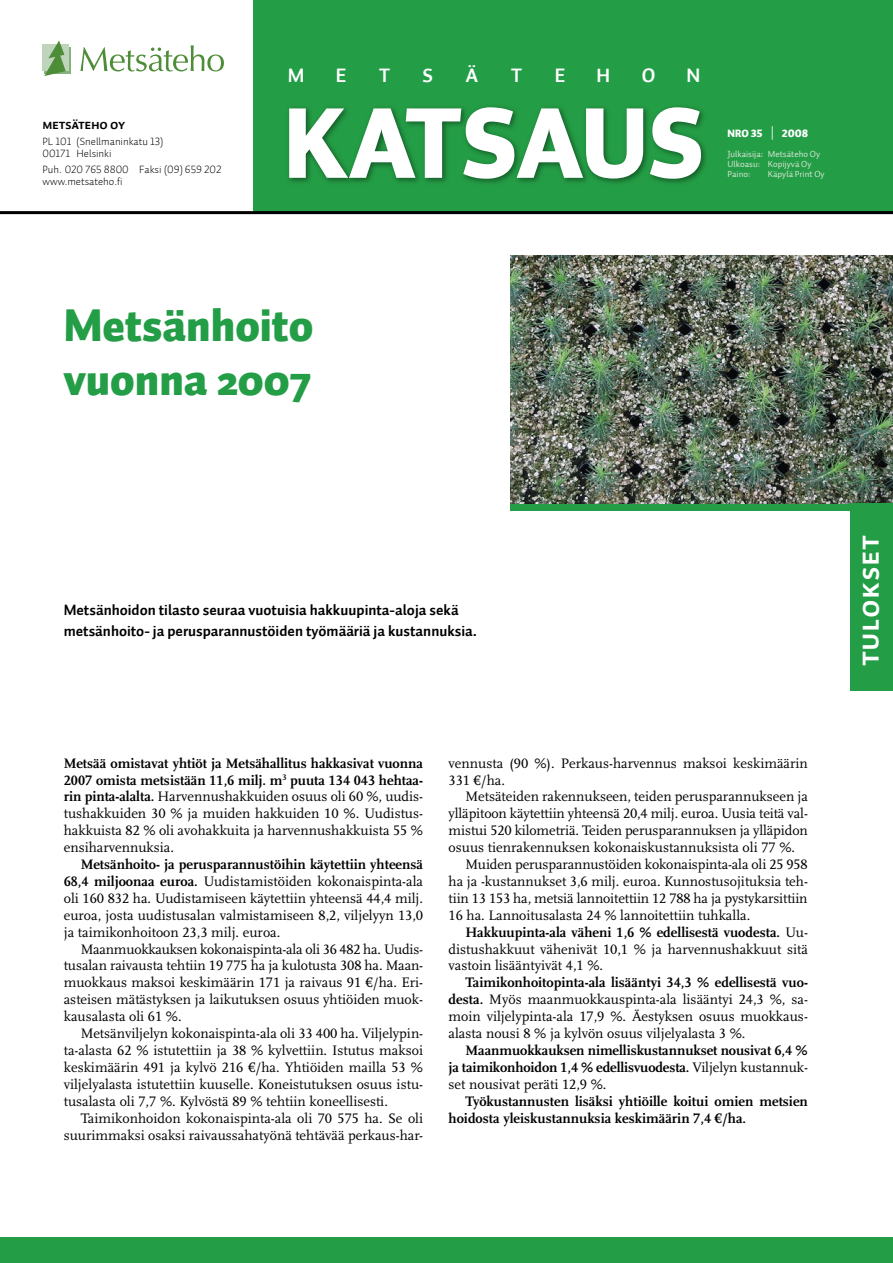
<style>
.page{position:relative;width:893px;height:1263px;background:#fff}
.page>*{position:absolute;margin:0;border:0;box-sizing:border-box;transform-origin:0 0}
.t1{font:98.85px "Auto 1 Black LF";color:#fff}
.t2{font:900 45px/54px "Auto 1";color:#239d46}
.t3{font:30px "Auto 1 Bold Sm Cp";letter-spacing:.02em;color:#fff}
.t4{font:19.5px "Auto 1 Bold LF";color:#fff}
.t5{font:700 15px/20.2px "Auto 1";color:#000}
.t6{font:14.4px/17px "Scala LF";color:#000;text-align:justify}
.t7{font:700 14.4px/17px "Scala LF";color:#000;text-align:justify}
.t8{font:13.5px "Auto 1 Bold Sm Cp";letter-spacing:-.025em;color:#000}
.t9{font:10.8px/11.9px "Auto 1 Light LF";color:#000}
.t10{font:10.5px "Auto 1 Black LF";color:#fff}
.t11{font:9px/9.9px "Auto 1 Regular LF";color:#d6e6d3}
.s1{font-size:13.2px}
.s2{font-weight:700}
.s3{font-weight:400}
</style>
<div class="page">
<img style="left:253px;top:0;width:640px;height:211px">
<div style="left:0;top:1237px;width:893px;height:26px;background:#239d46"></div>
<hr style="left:0;top:211px;width:893px;height:3px;background:#000">
<div style="left:45px;top:47px;width:26px;height:26px;background:#86b27c"></div>
<div style="left:43px;top:45px;width:26px;height:26px;background:#bed4bb"></div>
<svg style="left:44px;top:40px;width:22px;height:36px"></svg>
<svg style="left:80px;top:45px;width:144px;height:26px"></svg>
<img style="left:510px;top:255px;width:383px;height:249px">
<div style="left:510px;top:504px;width:383px;height:6px;background:#239d46"></div>
<div style="left:850px;top:504px;width:43px;height:187px;background:#239d46"></div>
<p class="t8" style="left:43px;top:116px;width:84px">METSÄTEHO OY</p>
<p class="t9" style="left:43px;top:135px;width:122px">PL 101 (Snellmaninkatu 13)<br>00171 Helsinki</p>
<p class="t9" style="left:43px;top:164px;width:180px">Puh. 020 765 8800 Faksi (09) 659 202 www.metsateho.fi</p>
<h3 class="t4" style="left:288px;top:63px;width:18px">M</h3>
<h3 class="t4" style="left:336px;top:63px;width:12px">E</h3>
<h3 class="t4" style="left:379px;top:63px;width:12px">T</h3>
<h3 class="t4" style="left:423px;top:63px;width:12px">S</h3>
<h3 class="t4" style="left:466px;top:63px;width:14px">Ä</h3>
<h3 class="t4" style="left:511px;top:63px;width:12px">T</h3>
<h3 class="t4" style="left:555px;top:63px;width:12px">E</h3>
<h3 class="t4" style="left:596px;top:63px;width:15px">H</h3>
<h3 class="t4" style="left:642px;top:63px;width:15px">O</h3>
<h3 class="t4" style="left:686px;top:63px;width:15px">N</h3>
<h1 class="t1" style="left:284px;top:78px;width:421px">KATSAUS</h1>
<p class="t10" style="left:727px;top:127px;width:82px">NRO 35 <span class="s1">|</span> 2008</p>
<p class="t11" style="left:727px;top:149px;width:94px">Julkaisija: Metsäteho Oy<br>Ulkoasu: Kopijyvä Oy<br>Paino:</p>
<p class="t11" style="left:768px;top:169px;width:58px">Käpylä Print Oy</p>
<h2 class="t2" style="left:64px;top:300px;width:251px">Metsänhoito vuonna 2007</h2>
<p class="t5" style="left:64px;top:600px;width:415px">Metsänhoidon tilasto seuraa vuotuisia hakkuupinta-aloja sekä metsänhoito- ja perusparannustöiden työmääriä ja kustannuksia.</p>
<p class="t6" style="left:64px;top:755px;width:361px"><span class="s2">Metsää omistavat yhtiöt ja Metsähallitus hakkasivat vuonna 2007 omista metsistään 11,6 milj. m</span><sup>3</sup> <span class="s2">puuta 134 043 hehtaa&shy;rin pinta-alalta.</span> Harvennushakkuiden osuus oli 60 %, uudis&shy;tushakkuiden 30 % ja muiden hakkuiden 10 %. Uudistus&shy;hakkuista 82 % oli avohakkuita ja harvennushakkuista 55 % ensiharvennuksia.</p>
<p class="t6" style="left:64px;top:856px;width:361px;text-indent:17px"><span class="s2">Metsänhoito- ja perusparannustöihin käytettiin yhteensä 68,4 miljoonaa euroa.</span> Uudistamistöiden kokonaispinta-ala oli 160 832 ha. Uudistamiseen käytettiin yhteensä 44,4 milj. euroa, josta uudistusalan valmistamiseen 8,2, viljelyyn 13,0 ja taimikonhoitoon 23,3 milj. euroa.</p>
<p class="t6" style="left:64px;top:941px;width:361px;text-indent:17px">Maanmuokkauksen kokonaispinta-ala oli 36 482 ha. Uudis&shy;tusalan raivausta tehtiin 19 775 ha ja kulotusta 308 ha. Maan&shy;muokkaus maksoi keskimäärin 171 ja raivaus 91 €/ha. Eri&shy;asteisen mätästyksen ja laikutuksen osuus yhtiöiden muok&shy;kausalasta oli 61 %.</p>
<p class="t6" style="left:64px;top:1025px;width:361px;text-indent:17px">Metsänviljelyn kokonaispinta-ala oli 33 400 ha. Viljelypin&shy;ta-alasta 62 % istutettiin ja 38 % kylvettiin. Istutus maksoi keskimäärin 491 ja kylvö 216 €/ha. Yhtiöiden mailla 53 % viljelyalasta istutettiin kuuselle. Koneistutuksen osuus istu&shy;tusalasta oli 7,7 %. Kylvöstä 89 % tehtiin koneellisesti.</p>
<p class="t6" style="left:64px;top:1110px;width:361px;text-align:right">Taimikonhoidon kokonaispinta-ala oli 70 575 ha. Se oli suurimmaksi osaksi raivaussahatyönä tehtävää perkaus-har-</p>
<p class="t6" style="left:449px;top:755px;width:361px">vennusta (90 %). Perkaus-harvennus maksoi keskimäärin<br>331 €/ha.</p>
<p class="t6" style="left:466px;top:788px;width:344px">Metsäteiden rakennukseen, teiden perusparannukseen ja</p>
<p class="t6" style="left:449px;top:805px;width:361px">ylläpitoon käytettiin yhteensä 20,4 milj. euroa. Uusia teitä val-</p>
<p class="t6" style="left:449px;top:822px;width:361px">mistui 520 kilometriä. Teiden perusparannuksen ja ylläpidon</p>
<p class="t6" style="left:449px;top:839px;width:348px">osuus tienrakennuksen kokonaiskustannuksista oli 77 %.</p>
<p class="t6" style="left:466px;top:856px;width:344px">Muiden perusparannustöiden kokonaispinta-ala oli 25 958</p>
<p class="t6" style="left:449px;top:873px;width:361px">ha ja -kustannukset 3,6 milj. euroa. Kunnostusojituksia teh-</p>
<p class="t6" style="left:449px;top:890px;width:360px">tiin 13 153 ha, metsiä lannoitettiin 12 788 ha ja pystykarsittiin</p>
<p class="t6" style="left:449px;top:907px;width:303px">16 ha. Lannoitusalasta 24 % lannoitettiin tuhkalla.</p>
<p class="t7" style="left:466px;top:924px;width:344px">Hakkuupinta-ala väheni 1,6 % edellisestä vuodesta. <span class="s3">Uu-</span></p>
<p class="t6" style="left:449px;top:941px;width:361px">distushakkuut vähenivät 10,1 % ja harvennushakkuut sitä</p>
<p class="t6" style="left:449px;top:957px;width:156px">vastoin lisääntyivät 4,1 %.</p>
<p class="t6" style="left:449px;top:974px;width:361px;text-indent:17px"><span class="s2">Taimikonhoitopinta-ala lisääntyi 34,3 % edellisestä vuo&shy;desta.</span> Myös maanmuokkauspinta-ala lisääntyi 24,3 %, sa&shy;moin viljelypinta-ala 17,9 %. Äestyksen osuus muokkaus&shy;alasta nousi 8 % ja kylvön osuus viljelyalasta 3 %.</p>
<p class="t7" style="left:449px;top:1042px;width:361px;text-indent:17px">Maanmuokkauksen nimelliskustannukset nousivat 6,4 % ja taimikonhoidon 1,4 % edellisvuodesta. <span class="s3">Viljelyn kustannuk&shy;set nousivat peräti 12,9 %.</span></p>
<p class="t7" style="left:449px;top:1093px;width:361px;text-indent:17px">Työkustannusten lisäksi yhtiöille koitui omien metsien hoidosta yleiskustannuksia keskimäärin 7,4 €/ha.</p>
<h3 class="t3" style="left:851px;top:666px;width:133px;rotate:-90deg">TULOKSET</h3>
</div>
